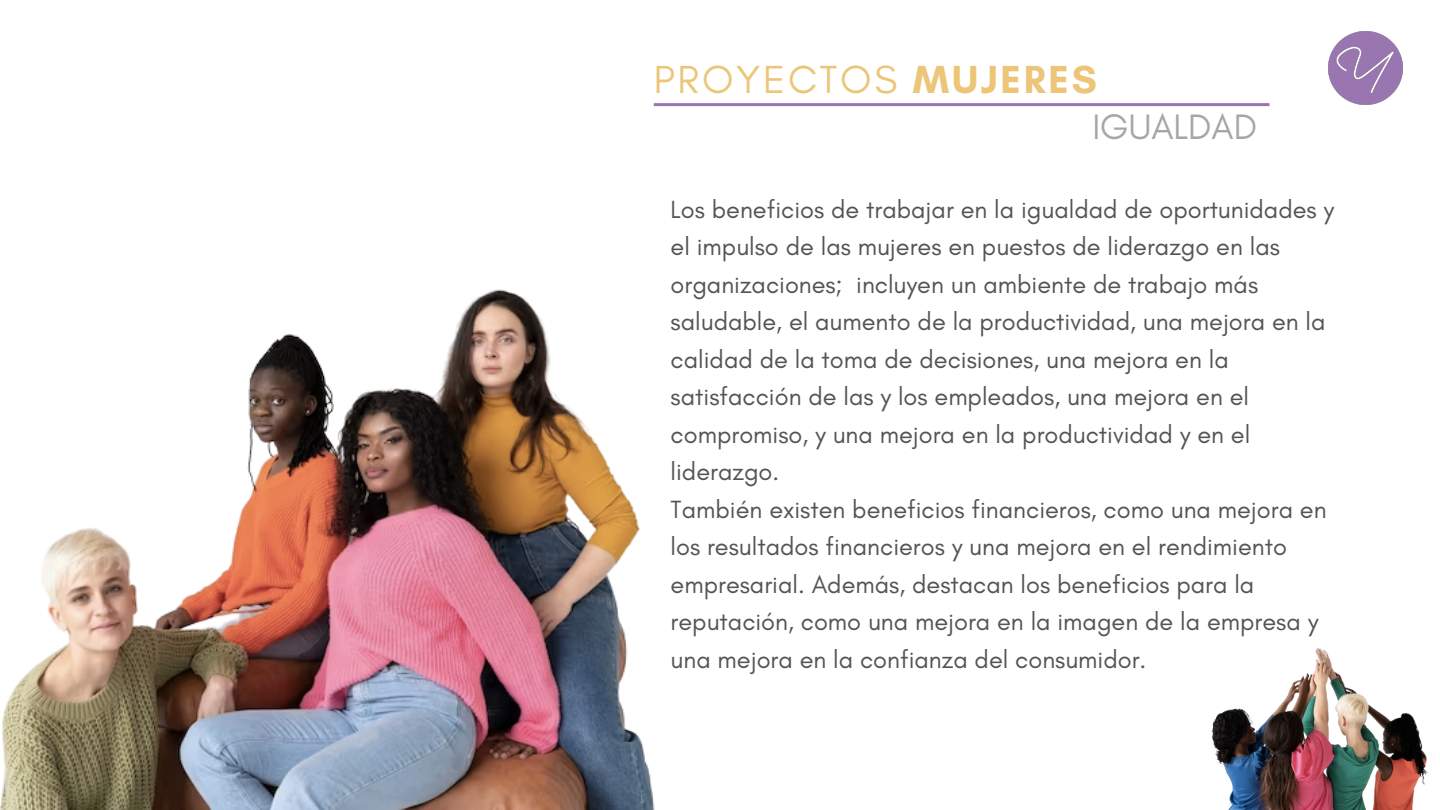
<style>
.page{position:relative;width:1440px;height:810px;background:#fff}
.page>*{position:absolute;margin:0;border:0;box-sizing:border-box;transform-origin:0 0}
.t1{font:39.9px "Glacial Indifference";letter-spacing:.07em;color:#ecc578}
.t2{font:36px "Glacial Indifference";color:#a6a6a6}
.t3{font:25.3px/37.5px "Glacial Indifference";color:#545454}
.s1{font-weight:700}
</style>
<div class="page">
<hr style="left:654px;top:103px;width:615px;height:3px;background:#9975ae">
<img style="left:1329px;top:31px;width:73px;height:74px">
<img style="left:0;top:289px;width:655px;height:521px">
<img style="left:1211px;top:648px;width:217px;height:162px">
<h1 class="t1" style="left:654px;top:55px;width:445px">PROYECTOS <span class="s1">MUJERES</span></h1>
<h2 class="t2" style="left:1092px;top:105px;width:166px">IGUALDAD</h2>
<p class="t3" style="left:671px;top:190px;width:665px">Los beneficios de trabajar en la igualdad de oportunidades y el impulso de las mujeres en puestos de liderazgo en las organizaciones; incluyen un ambiente de trabajo más saludable, el aumento de la productividad, una mejora en la calidad de la toma de decisiones, una mejora en la satisfacción de las y los empleados, una mejora en el compromiso, y una mejora en la productividad y en el liderazgo.<br>También existen beneficios financieros, como una mejora en los resultados financieros y una mejora en el rendimiento empresarial. Además, destacan los beneficios para la reputación, como una mejora en la imagen de la empresa y una mejora en la confianza del consumidor.</p>
</div>
